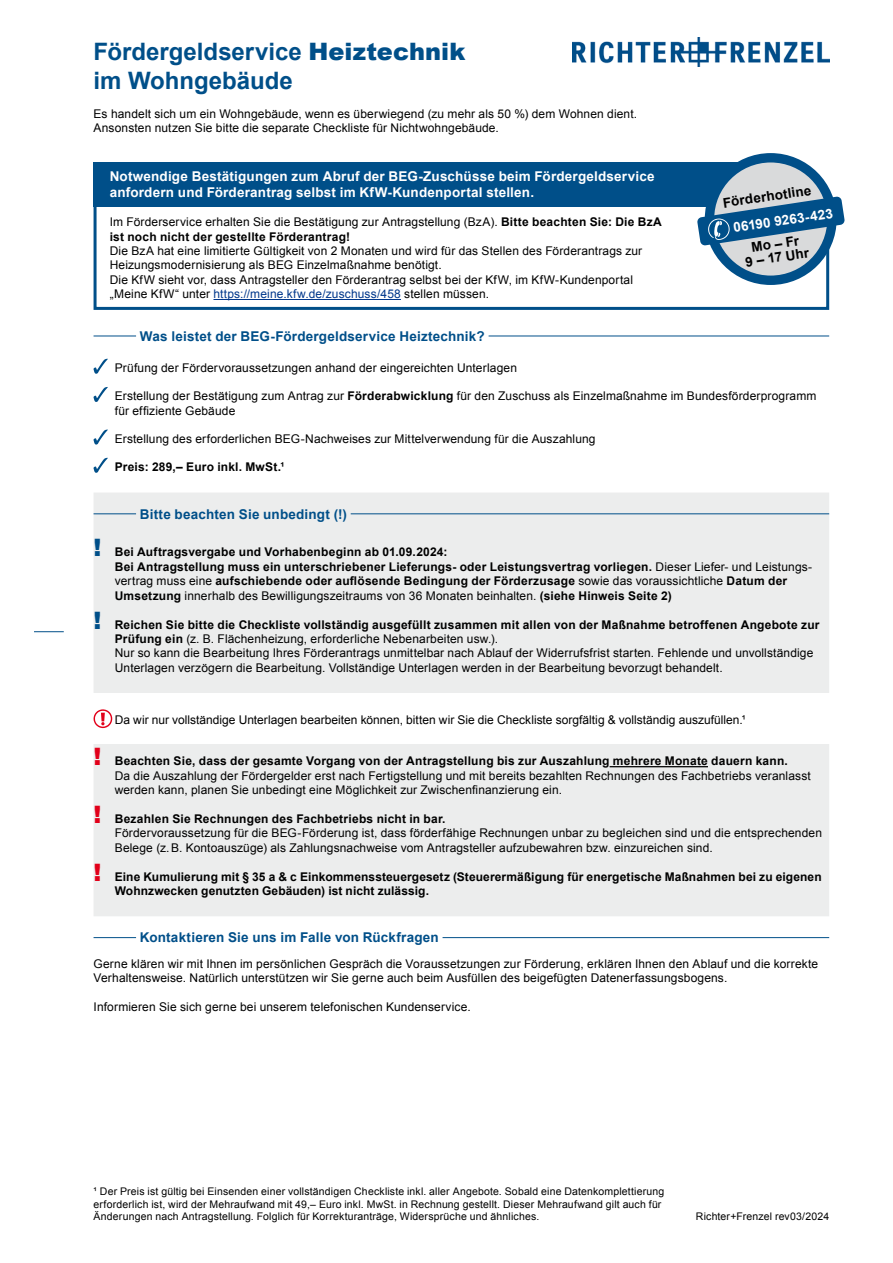
<style>
.page{position:relative;width:893px;height:1263px;background:#fff}
.page>*{position:absolute;margin:0;border:0;box-sizing:border-box;transform-origin:0 0}
.t1{font:700 24px "Arial";color:#004f89}
.t2{font:700 13.5px/16.2px "Arial";letter-spacing:.015em;color:#fff}
.t3{font:700 13.5px "Arial";letter-spacing:.015em;color:#004f89}
.t4{font:700 13.5px "Arial";color:#000}
.t5{font:12px/14.4px "Arial";letter-spacing:.01em;color:#000}
.t6{font:700 12px/14.4px "Arial";letter-spacing:.015em;color:#000}
.t7{font:10.5px/12.6px "Arial";letter-spacing:.015em;color:#000}
.s1{font-weight:900}
.s2{font-weight:700}
.s3{color:#00378b}
.s4{font-weight:900;font-size:24px;color:#004f89}
.s5{font-weight:400}
.s6{font-weight:900;font-size:24px;color:#e2001a}
</style>
<div class="page">
<hr style="left:34px;top:631px;width:30px;height:1px;background:#004f89">
<svg style="left:94px;top:493px;width:735px;height:423px;background:#eeefef"></svg>
<hr style="left:94px;top:336px;width:42px;height:1px;background:#004f89">
<hr style="left:489px;top:336px;width:340px;height:1px;background:#004f89">
<svg style="left:94px;top:359px;width:14px;height:15px"></svg>
<svg style="left:94px;top:387px;width:14px;height:15px"></svg>
<svg style="left:94px;top:429px;width:14px;height:16px"></svg>
<svg style="left:94px;top:458px;width:14px;height:15px"></svg>
<hr style="left:94px;top:513px;width:42px;height:1px;background:#004f89">
<hr style="left:351px;top:513px;width:478px;height:1px;background:#004f89">
<svg style="left:93px;top:709px;width:19px;height:19px"></svg>
<hr style="left:610px;top:766px;width:98px;height:1px;background:#000">
<hr style="left:94px;top:937px;width:42px;height:1px;background:#004f89">
<hr style="left:443px;top:937px;width:386px;height:1px;background:#004f89">
<div style="left:94px;top:162px;width:667px;height:44px;background:#004f89"></div>
<div style="left:94px;top:201px;width:735px;height:109px;border:3px solid #004f89"></div>
<hr style="left:213px;top:299px;width:188px;height:1px;background:#00378b">
<svg style="left:709px;top:158px;width:123px;height:122px;background:#b4c2cd"></svg>
<div style="left:705px;top:153px;width:132px;height:132px;border:9px solid #004f89;border-radius:50%"></div>
<svg style="left:697px;top:196px;width:148px;height:50px;background:#5687ab"></svg>
<img style="left:573px;top:38px;width:256px;height:29px">
<p class="t1" style="left:94px;top:36px;width:373px">Fördergeldservice <span class="s1">Heiztechnik</span></p>
<p class="t1" style="left:94px;top:64px;width:201px">im Wohngebäude</p>
<p class="t5" style="left:94px;top:106px;width:545px">Es handelt sich um ein Wohngebäude, wenn es überwiegend (zu mehr als 50 %) dem Wohnen dient.<br>Ansonsten nutzen Sie bitte die separate Checkliste für Nichtwohngebäude.</p>
<p class="t2" style="left:110px;top:169px;width:546px">Notwendige Bestätigungen zum Abruf der BEG-Zuschüsse beim Fördergeldservice anfordern und Förderantrag selbst im KfW-Kundenportal stellen.</p>
<p class="t5" style="left:110px;top:215px;width:554px">Im Förderservice erhalten Sie die Bestätigung zur Antragstellung (BzA). <span class="s2">Bitte beachten Sie: Die BzA ist noch nicht der gestellte Förderantrag!</span></p>
<p class="t5" style="left:110px;top:244px;width:534px">Die BzA hat eine limitierte Gültigkeit von 2 Monaten und wird für das Stellen des Förderantrags zur<br>Heizungsmodernisierung als BEG Einzelmaßnahme benötigt.</p>
<p class="t5" style="left:110px;top:272px;width:525px">Die KfW sieht vor, dass Antragsteller den Förderantrag selbst bei der KfW, im KfW-Kundenportal „Meine KfW“ unter <span class="s3">https://meine.kfw.de/zuschuss/458</span> stellen müssen.</p>
<p class="t4" style="left:722px;top:194px;width:90px;rotate:-9deg">Förderhotline</p>
<p class="t4" style="left:750px;top:239px;width:49px;rotate:-9deg">Mo – Fr</p>
<p class="t4" style="left:744px;top:253px;width:66px;rotate:-9deg">9 – 17 Uhr</p>
<p class="t2" style="left:732px;top:220px;width:102px;rotate:-9deg">06190 9263-423</p>
<p class="t3" style="left:140px;top:327px;width:346px">Was leistet der BEG-Fördergeldservice Heiztechnik?</p>
<p class="t5" style="left:115px;top:361px;width:404px">Prüfung der Fördervoraussetzungen anhand der eingereichten Unterlagen</p>
<p class="t5" style="left:115px;top:389px;width:703px">Erstellung der Bestätigung zum Antrag zur <span class="s2">Förderabwicklung</span> für den Zuschuss als Einzelmaßnahme im Bundesförderprogramm für effiziente Gebäude</p>
<p class="t5" style="left:115px;top:432px;width:482px">Erstellung des erforderlichen BEG-Nachweises zur Mittelverwendung für die Auszahlung</p>
<p class="t6" style="left:115px;top:460px;width:171px">Preis: 289,– Euro inkl. MwSt.¹</p>
<p class="t3" style="left:140px;top:505px;width:209px">Bitte beachten Sie unbedingt (!)</p>
<p class="t6" style="left:94px;top:545px;width:356px"><span class="s4">!</span> Bei Auftragsvergabe und Vorhabenbeginn ab 01.09.2024:</p>
<p class="t6" style="left:115px;top:560px;width:699px">Bei Antragstellung muss ein unterschriebener Lieferungs- oder Leistungsvertrag vorliegen. <span class="s5">Dieser Liefer- und Leistungs&shy;vertrag muss eine</span> aufschiebende oder auflösende Bedingung der Förderzusage <span class="s5">sowie das voraussichtliche</span> Datum der<br>Umsetzung <span class="s5">innerhalb des Bewilligungszeitraums von 36 Monaten beinhalten.</span> (siehe Hinweis Seite 2)</p>
<p class="t5" style="left:115px;top:617px;width:706px;text-indent:-21px"><span class="s4">!</span> <span class="s2">Reichen Sie bitte die Checkliste vollständig ausgefüllt zusammen mit allen von der Maßnahme betroffenen Angebote zur Prüfung ein</span> (z. B. Flächenheizung, erforderliche Nebenarbeiten usw.).<br>Nur so kann die Bearbeitung Ihres Förderantrags unmittelbar nach Ablauf der Widerrufsfrist starten. Fehlende und unvollständige Unterlagen verzögern die Bearbeitung. Vollständige Unterlagen werden in der Bearbeitung bevorzugt behandelt.</p>
<p class="t5" style="left:115px;top:712px;width:632px">Da wir nur vollständige Unterlagen bearbeiten können, bitten wir Sie die Checkliste sorgfältig &amp; vollständig auszufüllen.¹</p>
<p class="t6" style="left:94px;top:754px;width:696px"><span class="s6">!</span> Beachten Sie, dass der gesamte Vorgang von der Antragstellung bis zur Auszahlung mehrere Monate dauern kann.</p>
<p class="t5" style="left:115px;top:768px;width:697px">Da die Auszahlung der Fördergelder erst nach Fertigstellung und mit bereits bezahlten Rechnungen des Fachbetriebs veranlasst werden kann, planen Sie unbedingt eine Möglichkeit zur Zwischenfinanzierung ein.</p>
<p class="t6" style="left:94px;top:812px;width:354px"><span class="s6">!</span> Bezahlen Sie Rechnungen des Fachbetriebs nicht in bar.</p>
<p class="t5" style="left:115px;top:826px;width:709px">Fördervoraussetzung für die BEG-Förderung ist, dass förderfähige Rechnungen unbar zu begleichen sind und die entsprechenden<br>Belege (z.B. Kontoauszüge) als Zahlungsnachweise vom Antragsteller aufzubewahren bzw. einzureichen sind.</p>
<p class="t6" style="left:115px;top:869px;width:708px;text-indent:-21px"><span class="s6">!</span> Eine Kumulierung mit § 35 a &amp; c Einkommenssteuergesetz (Steuerermäßigung für energetische Maßnahmen bei zu eigenen<br>Wohnzwecken genutzten Gebäuden) ist nicht zulässig.</p>
<p class="t3" style="left:140px;top:929px;width:300px">Kontaktieren Sie uns im Falle von Rückfragen</p>
<p class="t5" style="left:94px;top:956px;width:726px">Gerne klären wir mit Ihnen im persönlichen Gespräch die Voraussetzungen zur Förderung, erklären Ihnen den Ablauf und die korrekte<br>Verhaltensweise. Natürlich unterstützen wir Sie gerne auch beim Ausfüllen des beigefügten Datenerfassungsbogens.</p>
<p class="t5" style="left:94px;top:999px;width:379px">Informieren Sie sich gerne bei unserem telefonischen Kundenservice.</p>
<p class="t7" style="left:94px;top:1185px;width:572px">¹ Der Preis ist gültig bei Einsenden einer vollständigen Checkliste inkl. aller Angebote. Sobald eine Datenkomplettierung erforderlich ist, wird der Mehraufwand mit 49,– Euro inkl. MwSt. in Rechnung gestellt. Dieser Mehraufwand gilt auch für<br>Änderungen nach Antragstellung. Folglich für Korrekturanträge, Widersprüche und ähnliches.</p>
<p class="t7" style="left:696px;top:1210px;width:135px">Richter+Frenzel rev03/2024</p>
</div>
